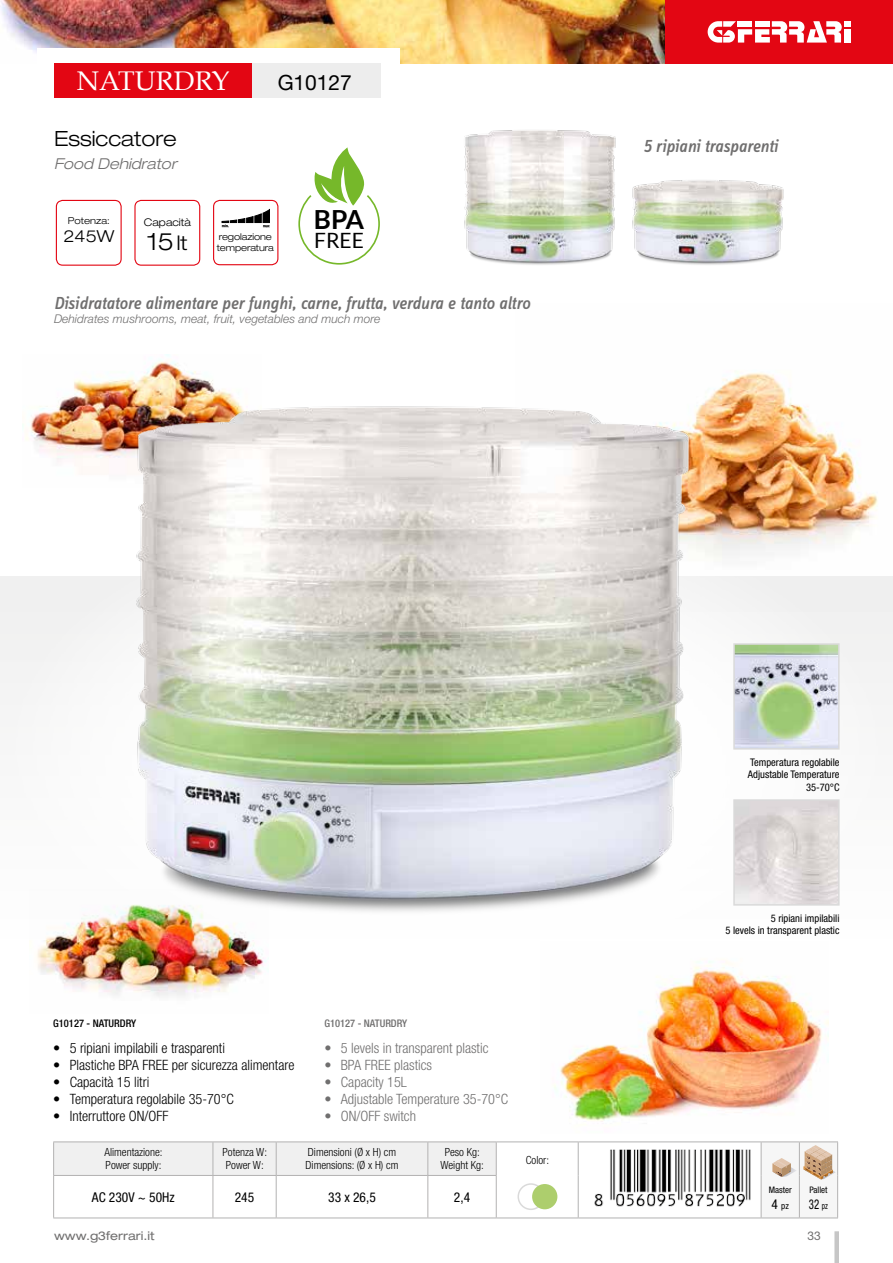
<style>
.page{position:relative;width:893px;height:1263px;background:#fff}
.page>*{position:absolute;margin:0;border:0;box-sizing:border-box;transform-origin:0 0}
.t1{font:27px "Book Antiqua";color:#fff}
.t2{font:700 26.4px "Lato";color:#000}
.t3{font:300 expanded 24px "Helvetica Neue LT Std";color:#000}
.t4{font:21.15px "Lato";color:#000}
.t5{font:300 expanded 21px "Helvetica Neue LT Std";color:#000}
.t6{font:21px "Helvetica Neue LT Std";color:#000}
.t7{font:italic 500 18px "Info Disp";letter-spacing:-.005em;color:#706f6f}
.t8{font:300 expanded 16.5px "Helvetica Neue LT Std";color:#000}
.t9{font:italic 300 expanded 15px "Helvetica Neue LT Std";color:#706f6f}
.t10{font:300 condensed 14.25px "Helvetica Neue LT Std";color:#000}
.t11{font:300 condensed 14.25px "Helvetica Neue LT Std";color:#706f6f}
.t12{font:condensed 13.5px "Helvetica Neue LT Std";color:#000}
.t13{font:condensed 13.5px "Helvetica Neue LT Std";color:#000;scale:.8 1}
.t14{font:italic 300 12px "Helvetica Neue LT Std";color:#706f6f}
.t15{font:expanded 12px "Helvetica Neue LT Std";color:#706f6f}
.t16{font:12px "Helvetica Neue LT Std";color:#706f6f}
.t17{font:300 condensed 11.25px/13.5px "Helvetica Neue LT Std";color:#000}
.t18{font:condensed 10.5px/12.6px "Helvetica Neue LT Std";color:#000;text-align:right}
.t19{font:500 condensed 10.5px "Helvetica Neue LT Std";color:#000}
.t20{font:500 condensed 10.5px "Helvetica Neue LT Std";color:#706f6f}
.t21{font:300 expanded 10.5px "Helvetica Neue LT Std";color:#000}
.t22{font:300 expanded 9.45px "Helvetica Neue LT Std";color:#000}
.t23{font:300 expanded 9.3px/11.1px "Helvetica Neue LT Std";letter-spacing:-.01em;color:#000}
.t24{font:condensed 9px/16.2px "Helvetica Neue LT Std";color:#000;text-align:center}
.s1{font-size:20.1px}
.s2{font-size:13.5px}
.s3{font-size:9px}
</style>
<div class="page">
<div style="left:1px;top:577px;width:892px;height:128px;background:#f2f2f1"></div>
<svg style="left:0;top:576px;width:1px;height:129px"></svg>
<div style="left:0;top:498px;width:893px;height:518px;background:#fff;border-radius:50%"></div>
<div style="left:834px;top:1231px;width:5px;height:32px;background:#c6c6c6"></div>
<img style="left:0;top:0;width:665px;height:64px">
<div style="left:665px;top:0;width:228px;height:64px;background:#e30613"></div>
<div style="left:37px;top:49px;width:363px;height:63px;background:#fff"></div>
<div style="left:844px;top:29px;width:7px;height:14px;background:#fff"></div>
<div style="left:844px;top:21px;width:7px;height:6px;background:#fff"></div>
<svg style="left:708px;top:21px;width:134px;height:22px"></svg>
<img style="left:25px;top:414px;width:12px;height:30px">
<img style="left:39px;top:969px;width:223px;height:28px">
<img style="left:777px;top:381px;width:116px;height:231px">
<img style="left:37px;top:354px;width:740px;height:615px">
<svg style="left:54px;top:1142px;width:707px;height:75px"></svg>
<hr style="left:53px;top:1141px;width:160px;height:1px;background:#b3b2b2">
<hr style="left:53px;top:1142px;width:1px;height:33px;background:#b3b2b2">
<hr style="left:213px;top:1141px;width:63px;height:1px;background:#b3b2b2">
<hr style="left:213px;top:1142px;width:1px;height:33px;background:#b3b2b2">
<hr style="left:276px;top:1141px;width:152px;height:1px;background:#b3b2b2">
<hr style="left:276px;top:1142px;width:1px;height:33px;background:#b3b2b2">
<hr style="left:428px;top:1141px;width:68px;height:1px;background:#b3b2b2">
<hr style="left:427px;top:1142px;width:1px;height:33px;background:#b3b2b2">
<hr style="left:496px;top:1141px;width:82px;height:1px;background:#b3b2b2">
<hr style="left:496px;top:1142px;width:1px;height:33px;background:#b3b2b2">
<hr style="left:578px;top:1141px;width:183px;height:1px;background:#b3b2b2">
<hr style="left:578px;top:1142px;width:1px;height:33px;background:#b3b2b2">
<hr style="left:761px;top:1141px;width:38px;height:1px;background:#b3b2b2">
<hr style="left:799px;top:1141px;width:39px;height:1px;background:#b3b2b2">
<hr style="left:578px;top:1175px;width:1px;height:42px;background:#b3b2b2">
<hr style="left:578px;top:1217px;width:183px;height:1px;background:#b3b2b2">
<hr style="left:53px;top:1175px;width:160px;height:1px;background:#b3b2b2">
<hr style="left:53px;top:1176px;width:1px;height:41px;background:#b3b2b2">
<hr style="left:213px;top:1175px;width:63px;height:1px;background:#b3b2b2">
<hr style="left:213px;top:1176px;width:1px;height:41px;background:#b3b2b2">
<hr style="left:276px;top:1175px;width:152px;height:1px;background:#b3b2b2">
<hr style="left:276px;top:1176px;width:1px;height:41px;background:#b3b2b2">
<hr style="left:428px;top:1175px;width:69px;height:1px;background:#b3b2b2">
<hr style="left:427px;top:1176px;width:1px;height:41px;background:#b3b2b2">
<hr style="left:496px;top:1176px;width:1px;height:41px;background:#b3b2b2">
<hr style="left:53px;top:1217px;width:160px;height:1px;background:#b3b2b2">
<hr style="left:213px;top:1217px;width:63px;height:1px;background:#b3b2b2">
<hr style="left:276px;top:1217px;width:152px;height:1px;background:#b3b2b2">
<hr style="left:428px;top:1217px;width:68px;height:1px;background:#b3b2b2">
<hr style="left:496px;top:1217px;width:82px;height:1px;background:#b3b2b2">
<div style="left:518px;top:1184px;width:26px;height:25px;background:#fff;border-radius:50%"></div>
<div style="left:517px;top:1183px;width:27px;height:27px;border:2px solid #dadada;border-radius:50%"></div>
<div style="left:532px;top:1184px;width:25px;height:25px;background:#adce6d;border-radius:50%"></div>
<svg style="left:761px;top:1142px;width:77px;height:76px"></svg>
<div style="left:54px;top:64px;width:198px;height:34px;background:#e30613"></div>
<div style="left:252px;top:64px;width:129px;height:34px;background:#ededed"></div>
<svg style="left:298px;top:147px;width:82px;height:118px"></svg>
<div style="left:56px;top:200px;width:66px;height:66px;border:1px solid #e30613;border-radius:6px"></div>
<div style="left:134px;top:200px;width:66px;height:66px;border:1px solid #e30613;border-radius:6px"></div>
<svg style="left:214px;top:200px;width:64px;height:65px"></svg>
<img style="left:736px;top:646px;width:101px;height:101px">
<div style="left:733px;top:643px;width:107px;height:107px;border:2px solid #dadada"></div>
<img style="left:736px;top:802px;width:101px;height:101px">
<div style="left:733px;top:799px;width:107px;height:107px;border:2px solid #dadada"></div>
<img style="left:632px;top:180px;width:152px;height:85px">
<img style="left:464px;top:130px;width:152px;height:135px">
<img style="left:590px;top:1144px;width:168px;height:66px">
<img style="left:541px;top:942px;width:288px;height:180px">
<h1 class="t1" style="left:77px;top:64px;width:154px">NATURDRY</h1>
<h3 class="t6" style="left:278px;top:70px;width:76px">G10127</h3>
<h3 class="t5" style="left:54px;top:126px;width:124px">Essiccatore</h3>
<p class="t7" style="left:643px;top:136px;width:136px">5 ripiani trasparenti</p>
<p class="t9" style="left:54px;top:154px;width:124px">Food Dehidrator</p>
<p class="t22" style="left:68px;top:215px;width:44px">Potenza:</p>
<p class="t8" style="left:64px;top:226px;width:52px">245W</p>
<p class="t21" style="left:144px;top:216px;width:49px">Capacità</p>
<h3 class="t3" style="left:147px;top:227px;width:42px">15<span class="s1">lt</span></h3>
<p class="t23" style="left:217px;top:231px;width:59px">regolazione temperatura</p>
<h2 class="t2" style="left:314px;top:204px;width:52px">BPA</h2>
<h3 class="t4" style="left:314px;top:229px;width:52px">FREE</h3>
<p class="t7" style="left:54px;top:293px;width:478px">Disidratatore alimentare per funghi, carne, frutta, verdura e tanto altro</p>
<p class="t14" style="left:54px;top:311px;width:328px">Dehidrates mushrooms, meat, fruit, vegetables and much more</p>
<p class="t19" style="left:53px;top:1017px;width:84px">G10127 - NATURDRY</p>
<p class="t10" style="left:53px;top:1039px;width:173px">• 5 ripiani impilabili e trasparenti</p>
<p class="t10" style="left:53px;top:1056px;width:243px">• Plastiche BPA FREE per sicurezza alimentare</p>
<p class="t10" style="left:53px;top:1073px;width:98px">• Capacità 15 litri</p>
<p class="t10" style="left:53px;top:1091px;width:182px">• Temperatura regolabile 35-70°C</p>
<p class="t10" style="left:53px;top:1108px;width:117px">• Interruttore ON/OFF</p>
<p class="t20" style="left:324px;top:1017px;width:84px">G10127 - NATURDRY</p>
<p class="t11" style="left:324px;top:1039px;width:166px">• 5 levels in transparent plastic</p>
<p class="t11" style="left:324px;top:1056px;width:109px">• BPA FREE plastics</p>
<p class="t11" style="left:324px;top:1073px;width:84px">• Capacity 15L</p>
<p class="t11" style="left:324px;top:1091px;width:185px">• Adjustable Temperature 35-70°C</p>
<p class="t11" style="left:324px;top:1108px;width:93px">• ON/OFF switch</p>
<p class="t17" style="left:104px;top:1145px;width:60px">Alimentazione:<br>Power supply:</p>
<p class="t17" style="left:222px;top:1145px;width:46px">Potenza W:<br>Power W:</p>
<p class="t17" style="left:306px;top:1145px;width:94px">Dimensioni (Ø x H) cm<br>Dimensions: (Ø x H) cm</p>
<p class="t17" style="left:441px;top:1145px;width:45px;text-align:center">Peso Kg:<br>Weight Kg:</p>
<p class="t17" style="left:526px;top:1153px;width:25px">Color:</p>
<p class="t12" style="left:92px;top:1189px;width:84px">AC 230V ~ 50Hz</p>
<p class="t12" style="left:235px;top:1189px;width:21px">245</p>
<p class="t12" style="left:328px;top:1189px;width:49px">33 x 26,5</p>
<p class="t12" style="left:454px;top:1189px;width:18px">2,4</p>
<p class="t18" style="left:748px;top:755px;width:93px">Temperatura regolabile<br>Adjustable Temperature<br>35-70°C</p>
<p class="t18" style="left:725px;top:911px;width:116px">5 ripiani impilabili<br>5 levels in transparent plastic</p>
<p class="t24" style="left:769px;top:1181px;width:24px">Master<br><span class="s2">4</span> pz</p>
<p class="t24" style="left:809px;top:1181px;width:20px">Pallet</p>
<p class="t13" style="left:809px;top:1196px;width:25px">32 <span class="s3">pz</span></p>
<p class="t15" style="left:54px;top:1228px;width:102px">www.g3ferrari.it</p>
<p class="t16" style="left:807px;top:1228px;width:15px">33</p>
</div>
